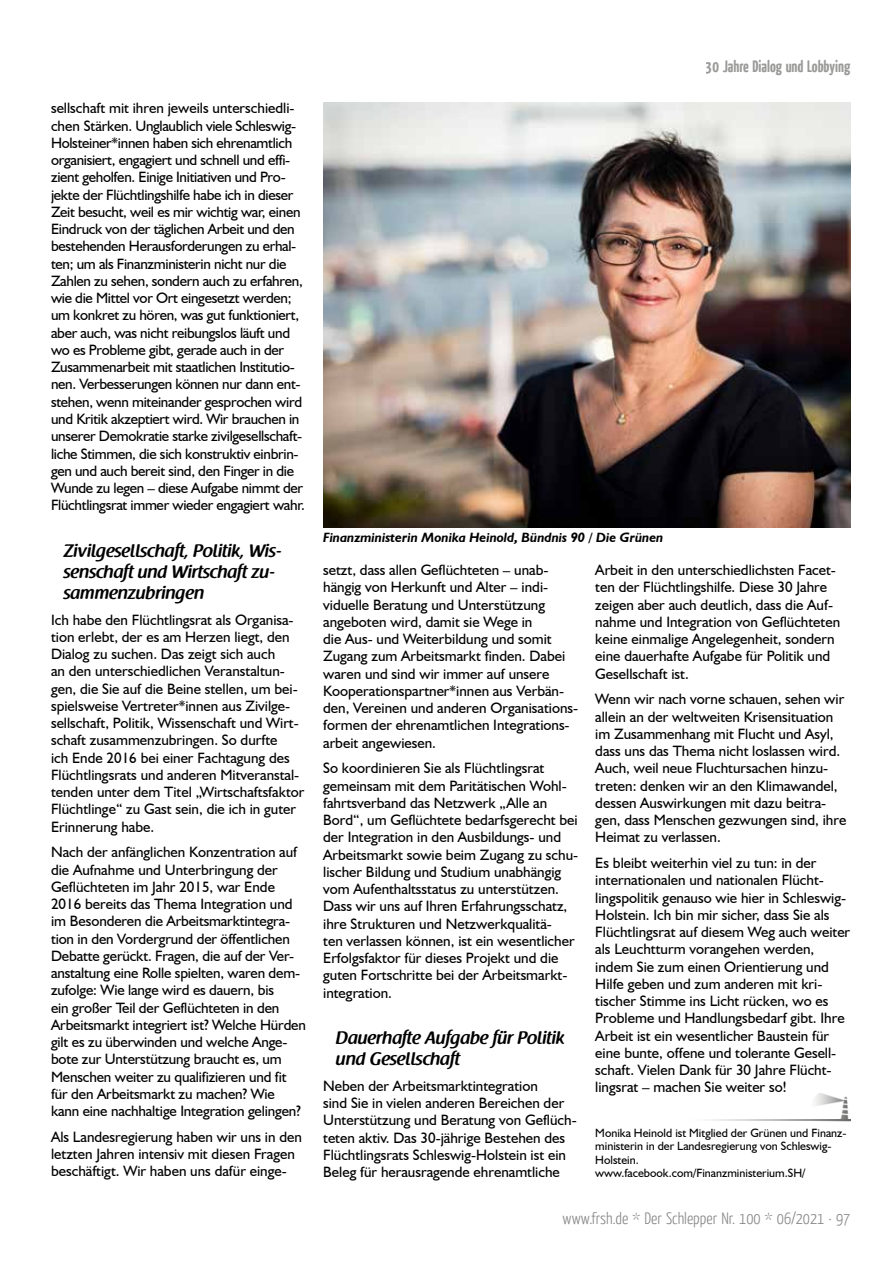
<style>
.page{position:relative;width:893px;height:1263px;background:#fff}
.page>*{position:absolute;margin:0;border:0;box-sizing:border-box;transform-origin:0 0}
.t1{font:600 18px/21px "Raspoutine";color:#000}
.t2{font:300 16.5px "Yanone Kaffeesatz";color:#878787}
.t3{font:700 16.5px "Yanone Kaffeesatz";color:#575756}
.t4{font:15px/17.2px "Humanist 521 BT";color:#000}
.t5{font:15px/17.2px "Humanist 521 BT";letter-spacing:-.02em;color:#000}
.t6{font:italic 700 13.5px "Humanist 521 BT";color:#000}
.t7{font:12px/13.5px "Humanist 521 BT";color:#000}
</style>
<div class="page">
<img style="left:323px;top:102px;width:527px;height:425px">
<img style="left:815px;top:1093px;width:35px;height:29px">
<img style="left:709px;top:1119px;width:141px;height:2px">
<p class="t5" style="left:51px;top:99px;width:255px">sellschaft mit ihren jeweils unterschiedli&shy;chen Stärken. Unglaublich viele Schleswig-Holsteiner*innen haben sich ehrenamtlich organisiert, engagiert und schnell und effi&shy;zient geholfen. Einige Initiativen und Pro&shy;jekte der Flüchtlingshilfe habe ich in dieser Zeit besucht, weil es mir wichtig war, einen Eindruck von der täglichen Arbeit und den bestehenden Herausforderungen zu erhal&shy;ten; um als Finanzministerin nicht nur die Zahlen zu sehen, sondern auch zu erfahren, wie die Mittel vor Ort eingesetzt werden; um konkret zu hören, was gut funktioniert, aber auch, was nicht reibungslos läuft und wo es Probleme gibt, gerade auch in der Zusammenarbeit mit staatlichen Institutio&shy;nen. Verbesserungen können nur dann ent&shy;stehen, wenn miteinander gesprochen wird und Kritik akzeptiert wird. Wir brauchen in unserer Demokratie starke zivilgesellschaft&shy;liche Stimmen, die sich konstruktiv einbrin&shy;gen und auch bereit sind, den Finger in die Wunde zu legen – diese Aufgabe nimmt der Flüchtlingsrat immer wieder engagiert wahr.</p>
<p class="t1" style="left:64px;top:540px;width:219px">Zivilgesellschaft, Politik, Wis&shy;senschaft und Wirtschaft zu&shy;sammenzubringen</p>
<p class="t4" style="left:51px;top:610px;width:255px">Ich habe den Flüchtlingsrat als Organisa&shy;tion erlebt, der es am Herzen liegt, den Dialog zu suchen. Das zeigt sich auch<br>an den unterschiedlichen Veranstaltun&shy;gen, die Sie auf die Beine stellen, um bei&shy;spielsweise Vertreter*innen aus Zivilge&shy;sellschaft, Politik, Wissenschaft und Wirt&shy;schaft zusammenzubringen. So durfte<br>ich Ende 2016 bei einer Fachtagung des Flüchtlingsrats und anderen Mitveranstal&shy;tenden unter dem Titel „Wirtschaftsfaktor Flüchtlinge“ zu Gast sein, die ich in guter Erinnerung habe.</p>
<p class="t4" style="left:51px;top:843px;width:256px">Nach der anfänglichen Konzentration auf die Aufnahme und Unterbringung der Geflüchteten im Jahr 2015, war Ende 2016 bereits das Thema Integration und im Besonderen die Arbeitsmarktintegra&shy;tion in den Vordergrund der öffentlichen Debatte gerückt. Fragen, die auf der Ver&shy;anstaltung eine Rolle spielten, waren dem&shy;zufolge: Wie lange wird es dauern, bis<br>ein großer Teil der Geflüchteten in den Arbeitsmarkt integriert ist? Welche Hürden gilt es zu überwinden und welche Ange&shy;bote zur Unterstützung braucht es, um Menschen weiter zu qualifizieren und fit für den Arbeitsmarkt zu machen? Wie kann eine nachhaltige Integration gelingen?</p>
<p class="t4" style="left:51px;top:1128px;width:252px">Als Landesregierung haben wir uns in den letzten Jahren intensiv mit diesen Fragen beschäftigt. Wir haben uns dafür einge-</p>
<p class="t3" style="left:706px;top:55px;width:146px">30 Jahre Dialog und Lobbying</p>
<p class="t6" style="left:323px;top:529px;width:342px">Finanzministerin Monika Heinold, Bündnis 90 / Die Grünen</p>
<p class="t4" style="left:323px;top:561px;width:257px">setzt, dass allen Geflüchteten – unab&shy;hängig von Herkunft und Alter – indi&shy;viduelle Beratung und Unterstützung angeboten wird, damit sie Wege in<br>die Aus- und Weiterbildung und somit Zugang zum Arbeitsmarkt finden. Dabei waren und sind wir immer auf unsere Kooperationspartner*innen aus Verbän&shy;den, Vereinen und anderen Organisations&shy;formen der ehrenamtlichen Integrations&shy;arbeit angewiesen.</p>
<p class="t4" style="left:323px;top:759px;width:257px">So koordinieren Sie als Flüchtlingsrat gemeinsam mit dem Paritätischen Wohl&shy;fahrtsverband das Netzwerk „Alle an Bord“, um Geflüchtete bedarfsgerecht bei der Integration in den Ausbildungs- und Arbeitsmarkt sowie beim Zugang zu schu&shy;lischer Bildung und Studium unabhängig vom Aufenthaltsstatus zu unterstützen.<br>Dass wir uns auf Ihren Erfahrungsschatz, ihre Strukturen und Netzwerkqualitä-<br>ten verlassen können, ist ein wesentlicher Erfolgsfaktor für dieses Projekt und die guten Fortschritte bei der Arbeitsmarkt&shy;integration.</p>
<p class="t1" style="left:336px;top:1028px;width:230px">Dauerhafte Aufgabe für Politik und Gesellschaft</p>
<p class="t4" style="left:323px;top:1077px;width:255px">Neben der Arbeitsmarktintegration<br>sind Sie in vielen anderen Bereichen der Unterstützung und Beratung von Geflüch&shy;teten aktiv. Das 30-jährige Bestehen des Flüchtlingsrats Schleswig-Holstein ist ein Beleg für herausragende ehrenamtliche</p>
<p class="t4" style="left:595px;top:561px;width:246px">Arbeit in den unterschiedlichsten Facet&shy;ten der Flüchtlingshilfe. Diese 30 Jahre zeigen aber auch deutlich, dass die Auf&shy;nahme und Integration von Geflüchteten keine einmalige Angelegenheit, sondern eine dauerhafte Aufgabe für Politik und Gesellschaft ist.</p>
<p class="t4" style="left:595px;top:690px;width:252px">Wenn wir nach vorne schauen, sehen wir allein an der weltweiten Krisensituation im Zusammenhang mit Flucht und Asyl, dass uns das Thema nicht loslassen wird.<br>Auch, weil neue Fluchtursachen hinzu&shy;treten: denken wir an den Klimawandel, dessen Auswirkungen mit dazu beitra&shy;gen, dass Menschen gezwungen sind, ihre Heimat zu verlassen.</p>
<p class="t4" style="left:595px;top:854px;width:256px">Es bleibt weiterhin viel zu tun: in der internationalen und nationalen Flücht&shy;lingspolitik genauso wie hier in Schleswig-Holstein. Ich bin mir sicher, dass Sie als Flüchtlingsrat auf diesem Weg auch weiter als Leuchtturm vorangehen werden, indem Sie zum einen Orientierung und Hilfe geben und zum anderen mit kri&shy;tischer Stimme ins Licht rücken, wo es Probleme und Handlungsbedarf gibt. Ihre Arbeit ist ein wesentlicher Baustein für eine bunte, offene und tolerante Gesell&shy;schaft. Vielen Dank für 30 Jahre Flücht&shy;lingsrat – machen Sie weiter so!</p>
<p class="t7" style="left:595px;top:1126px;width:253px">Monika Heinold ist Mitglied der Grünen und Finanz&shy;ministerin in der Landesregierung von Schleswig-Holstein. www.facebook.com/Finanzministerium.SH/</p>
<p class="t2" style="left:563px;top:1208px;width:289px">www.frsh.de * Der Schlepper Nr. 100 * 06/2021 · 97</p>
</div>
